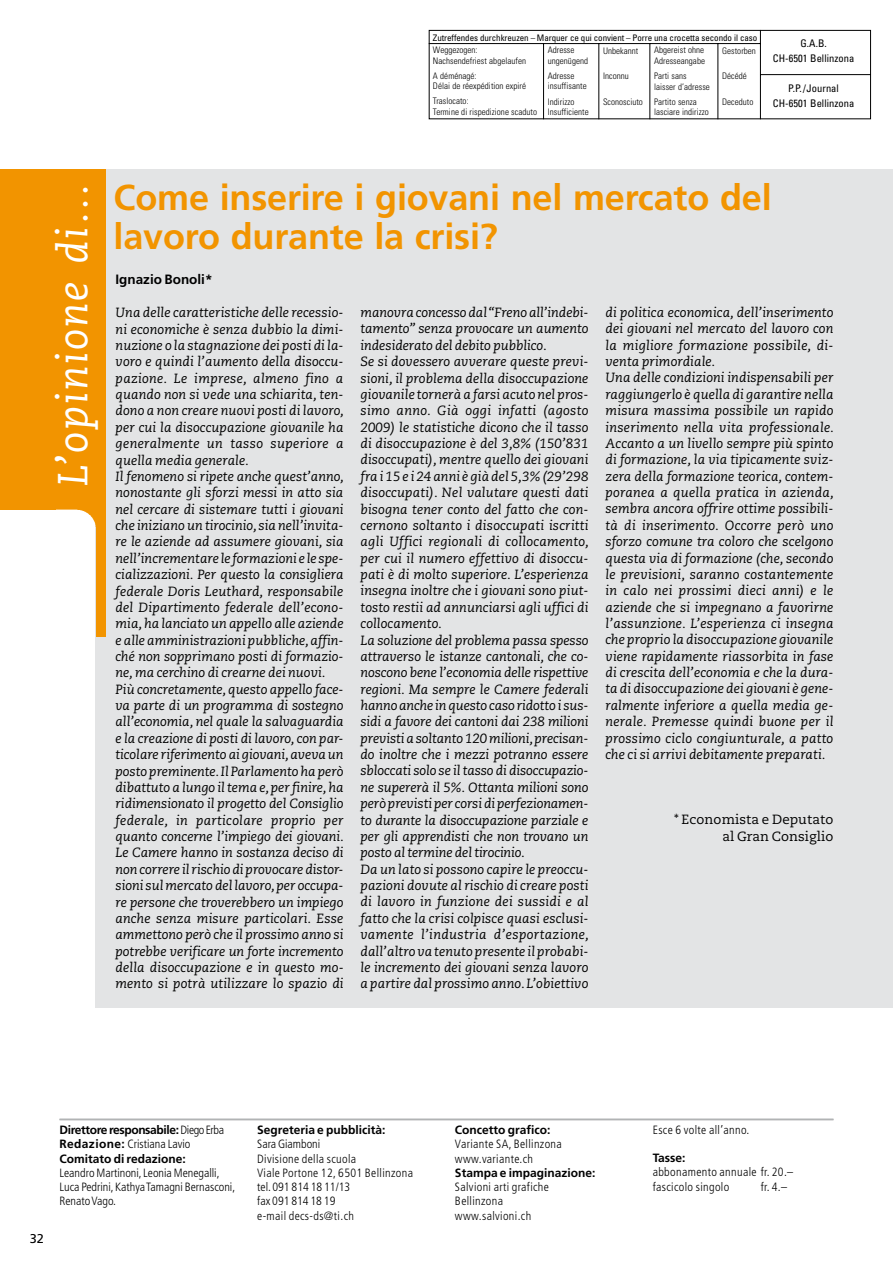
<style>
.page{position:relative;width:893px;height:1263px;background:#fff}
.page>*{position:absolute;margin:0;border:0;box-sizing:border-box;transform-origin:0 0}
.t1{font:italic 42px "Caecilia";letter-spacing:.05em;color:#fff}
.t2{font:700 36px/39px "Frutiger";letter-spacing:-.005em;color:#f29400}
.t3{font:700 13.5px "Frutiger";color:#000}
.t4{font:italic 13.35px/16.4px "Caecilia";letter-spacing:.01em;color:#000}
.t5{font:13.35px/16.4px "Caecilia";letter-spacing:.01em;color:#000;text-align:right}
.t6{font:12.75px "Frutiger";color:#000}
.t7{font:300 condensed 12px/14.2px "Frutiger";letter-spacing:.03em;color:#000}
.t8{font:300 condensed 12px/14.2px "Frutiger";color:#000}
.t9{font:700 12px/14.2px "Frutiger";letter-spacing:-.03em;color:#000}
.t10{font:700 12px "Frutiger";color:#000}
.t11{font:condensed 10.5px/15px "Univers";letter-spacing:.005em;color:#000;text-align:center}
.t12{font:300 condensed 9px/10.5px "Univers";letter-spacing:.005em;color:#000}
.t13{font:condensed 9px "Univers";letter-spacing:-.01em;color:#000}
.s1{font-weight:300;font-stretch:condensed}
</style>
<div class="page">
<div style="left:96px;top:169px;width:797px;height:839px;background:#e3e4e5"></div>
<div style="left:429px;top:30px;width:442px;height:89px;border:1px solid #000"></div>
<hr style="left:429px;top:43px;width:331px;height:1px;background:#000">
<hr style="left:543px;top:44px;width:1px;height:75px;background:#000">
<hr style="left:598px;top:44px;width:1px;height:75px;background:#000">
<hr style="left:649px;top:44px;width:1px;height:75px;background:#000">
<hr style="left:717px;top:44px;width:1px;height:75px;background:#000">
<hr style="left:760px;top:30px;width:1px;height:89px;background:#000">
<hr style="left:760px;top:74px;width:111px;height:1px;background:#000">
<hr style="left:60px;top:1119px;width:773px;height:1px;background:#b1b3b4">
<div style="left:0;top:169px;width:56px;height:341px;background:#f29400"></div>
<img style="left:56px;top:169px;width:50px;height:467px">
<p class="t13" style="left:433px;top:32px;width:326px">Zutreffendes durchkreuzen – Marquer ce qui convient – Porre una crocetta secondo il caso</p>
<p class="t12" style="left:548px;top:45px;width:42px">Adresse ungenügend</p>
<p class="t12" style="left:548px;top:70px;width:40px">Adresse insuffisante</p>
<p class="t12" style="left:548px;top:96px;width:42px">Indirizzo<br>Insufficiente</p>
<p class="t12" style="left:722px;top:45px;width:35px">Gestorben</p>
<p class="t12" style="left:722px;top:70px;width:26px">Décédé</p>
<p class="t12" style="left:722px;top:96px;width:33px">Deceduto</p>
<p class="t12" style="left:433px;top:45px;width:95px">Weggezogen:<br>Nachsendefriest abgelaufen</p>
<p class="t12" style="left:433px;top:70px;width:95px">A déménagé:<br>Délai de réexpédition expiré</p>
<p class="t12" style="left:433px;top:96px;width:106px">Traslocato:<br>Termine di rispedizione scaduto</p>
<p class="t12" style="left:654px;top:45px;width:52px">Abgereist ohne<br>Adresseangabe</p>
<p class="t12" style="left:654px;top:70px;width:57px">Parti sans laisser d’adresse</p>
<p class="t12" style="left:654px;top:96px;width:56px">Partito senza lasciare indirizzo</p>
<p class="t12" style="left:603px;top:45px;width:37px">Unbekannt</p>
<p class="t12" style="left:603px;top:70px;width:27px">Inconnu</p>
<p class="t12" style="left:603px;top:96px;width:41px">Sconosciuto</p>
<p class="t11" style="left:773px;top:35px;width:83px">G.A.B.<br>CH-6501 Bellinzona</p>
<p class="t11" style="left:773px;top:80px;width:83px">P.P./Journal<br>CH-6501 Bellinzona</p>
<h1 class="t1" style="left:49px;top:486px;width:305px;rotate:-90deg">L’opinione di…</h1>
<h2 class="t2" style="left:114px;top:178px;width:660px">Come inserire i giovani nel mercato del lavoro durante la crisi?</h2>
<p class="t3" style="left:116px;top:272px;width:98px">Ignazio Bonoli*</p>
<p class="t4" style="left:116px;top:305px;width:230px">Una delle caratteristiche delle recessio&shy;ni economiche è senza dubbio la dimi&shy;nuzione o la stagnazione dei posti di la&shy;voro e quindi l’aumento della disoccu&shy;pazione. Le imprese, almeno fino a quando non si vede una schiarita, ten&shy;dono a non creare nuovi posti di lavoro, per cui la disoccupazione giovanile ha generalmente un tasso superiore a quella media generale.<br>Il fenomeno si ripete anche quest’anno, nonostante gli sforzi messi in atto sia nel cercare di sistemare tutti i giovani che iniziano un tirocinio, sia nell’invita&shy;re le aziende ad assumere giovani, sia nell’incrementare le formazioni e le spe&shy;cializzazioni. Per questo la consigliera federale Doris Leuthard, responsabile del Dipartimento federale dell’econo&shy;mia, ha lanciato un appello alle aziende e alle amministrazioni pubbliche, affin&shy;ché non sopprimano posti di formazio&shy;ne, ma cerchino di crearne dei nuovi.<br>Più concretamente, questo appello face&shy;va parte di un programma di sostegno all’economia, nel quale la salvaguardia e la creazione di posti di lavoro, con par&shy;ticolare riferimento ai giovani, aveva un posto preminente. Il Parlamento ha però dibattuto a lungo il tema e, per finire, ha ridimensionato il progetto del Consiglio federale, in particolare proprio per quanto concerne l’impiego dei giovani.<br>Le Camere hanno in sostanza deciso di non correre il rischio di provocare distor&shy;sioni sul mercato del lavoro, per occupa&shy;re persone che troverebbero un impiego anche senza misure particolari. Esse ammettono però che il prossimo anno si potrebbe verificare un forte incremento della disoccupazione e in questo mo&shy;mento si potrà utilizzare lo spazio di</p>
<p class="t4" style="left:360px;top:305px;width:230px">manovra concesso dal “Freno all’indebi&shy;tamento” senza provocare un aumento indesiderato del debito pubblico.<br>Se si dovessero avverare queste previ&shy;sioni, il problema della disoccupazione giovanile tornerà a farsi acuto nel pros&shy;simo anno. Già oggi infatti (agosto 2009) le statistiche dicono che il tasso di disoccupazione è del 3,8% (150’831 disoccupati), mentre quello dei giovani fra i 15 e i 24 anni è già del 5,3% (29’298 disoccupati). Nel valutare questi dati bisogna tener conto del fatto che con&shy;cernono soltanto i disoccupati iscritti agli Uffici regionali di collocamento, per cui il numero effettivo di disoccu&shy;pati è di molto superiore. L’esperienza insegna inoltre che i giovani sono piut&shy;tosto restii ad annunciarsi agli uffici di collocamento.<br>La soluzione del problema passa spesso attraverso le istanze cantonali, che co&shy;noscono bene l’economia delle rispettive regioni. Ma sempre le Camere federali hanno anche in questo caso ridotto i sus&shy;sidi a favore dei cantoni dai 238 milioni previsti a soltanto 120 milioni, precisan&shy;do inoltre che i mezzi potranno essere sbloccati solo se il tasso di disoccupazio&shy;ne supererà il 5%. Ottanta milioni sono però previsti per corsi di perfezionamen&shy;to durante la disoccupazione parziale e per gli apprendisti che non trovano un posto al termine del tirocinio.<br>Da un lato si possono capire le preoccu&shy;pazioni dovute al rischio di creare posti di lavoro in funzione dei sussidi e al fatto che la crisi colpisce quasi esclusi&shy;vamente l’industria d’esportazione, dall’altro va tenuto presente il probabi&shy;le incremento dei giovani senza lavoro a partire dal prossimo anno. L’obiettivo</p>
<p class="t4" style="left:605px;top:304px;width:230px">di politica economica, dell’inserimento dei giovani nel mercato del lavoro con la migliore formazione possibile, di&shy;venta primordiale.<br>Una delle condizioni indispensabili per raggiungerlo è quella di garantire nella misura massima possibile un rapido inserimento nella vita professionale.<br>Accanto a un livello sempre più spinto di formazione, la via tipicamente sviz&shy;zera della formazione teorica, contem&shy;poranea a quella pratica in azienda, sembra ancora offrire ottime possibili&shy;tà di inserimento. Occorre però uno sforzo comune tra coloro che scelgono questa via di formazione (che, secondo le previsioni, saranno costantemente in calo nei prossimi dieci anni) e le aziende che si impegnano a favorirne l’assunzione. L’esperienza ci insegna che proprio la disoccupazione giovanile viene rapidamente riassorbita in fase di crescita dell’economia e che la dura&shy;ta di disoccupazione dei giovani è gene&shy;ralmente inferiore a quella media ge&shy;nerale. Premesse quindi buone per il prossimo ciclo congiunturale, a patto che ci si arrivi debitamente preparati.</p>
<p class="t5" style="left:674px;top:812px;width:161px">* Economista e Deputato al Gran Consiglio</p>
<p class="t6" style="left:30px;top:1231px;width:16px">32</p>
<p class="t9" style="left:60px;top:1123px;width:166px">Direttore responsabile: <span class="s1">Diego Erba<br></span>Redazione: <span class="s1">Cristiana Lavio<br></span>Comitato di redazione:</p>
<p class="t8" style="left:60px;top:1166px;width:177px">Leandro Martinoni, Leonia Menegalli,<br>Luca Pedrini, Kathya Tamagni Bernasconi,<br>Renato Vago.</p>
<p class="t10" style="left:257px;top:1123px;width:130px">Segreteria e pubblicità:</p>
<p class="t7" style="left:257px;top:1137px;width:157px">Sara Giamboni<br>Divisione della scuola<br>Viale Portone 12, 6501 Bellinzona tel. 091 814 18 11/13<br>fax 091 814 18 19<br>e-mail decs-ds@ti.ch</p>
<p class="t10" style="left:455px;top:1123px;width:97px">Concetto grafico:</p>
<p class="t7" style="left:455px;top:1137px;width:108px">Variante SA, Bellinzona www.variante.ch</p>
<p class="t10" style="left:455px;top:1165px;width:142px">Stampa e impaginazione:</p>
<p class="t7" style="left:455px;top:1180px;width:96px">Salvioni arti grafiche<br>Bellinzona www.salvioni.ch</p>
<p class="t7" style="left:653px;top:1122px;width:98px">Esce 6 volte all’anno.</p>
<p class="t10" style="left:653px;top:1151px;width:34px">Tasse:</p>
<p class="t7" style="left:653px;top:1165px;width:142px">abbonamento annuale fr. 20.– fascicolo singolo</p>
<p class="t7" style="left:761px;top:1179px;width:28px">fr. 4.–</p>
</div>
